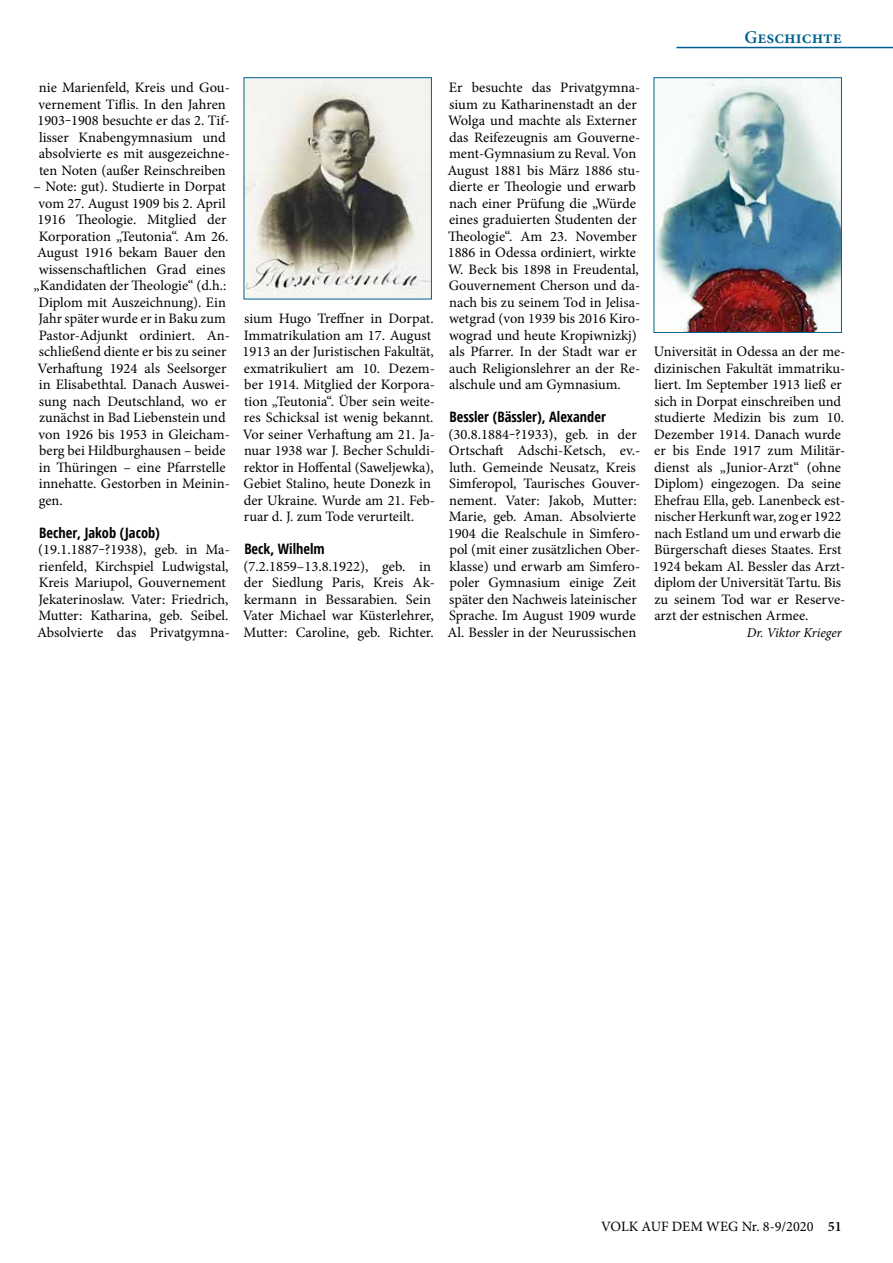
<style>
.page{position:relative;width:893px;height:1263px;background:#fff}
.page>*{position:absolute;margin:0;border:0;box-sizing:border-box;transform-origin:0 0}
.t1{font:600 18px "Minion Pro";color:#00618e}
.t2{font:14.4px/16.5px "Minion Pro";color:#000}
.t3{font:700 condensed 14.4px "Open Sans";color:#000}
.t4{font:14.25px "Minion Pro";color:#000}
.t5{font:italic 13.5px "Minion Pro";letter-spacing:-.005em;color:#000}
.s1{font-weight:600}
</style>
<div class="page">
<hr style="left:676px;top:47px;width:217px;height:1px;background:#00618e">
<svg style="left:244px;top:77px;width:188px;height:222px"></svg>
<img style="left:654px;top:77px;width:188px;height:256px">
<p class="t1" style="left:744px;top:24px;width:99px">Geschichte</p>
<p class="t2" style="left:37px;top:79px;width:194px">nie Marienfeld, Kreis und Gou&shy;vernement Tiflis. In den Jahren<br>1903‒1908 besuchte er das 2. Tif&shy;lisser Knabengymnasium und absolvierte es mit ausgezeichne&shy;ten Noten (außer Reinschreiben</p>
<p class="t2" style="left:34px;top:178px;width:194px">– Note: gut). Studierte in Dorpat</p>
<p class="t2" style="left:39px;top:195px;width:189px">vom 27. August 1909 bis 2. April</p>
<p class="t2" style="left:37px;top:211px;width:190px">1916 Theologie. Mitglied der</p>
<p class="t2" style="left:39px;top:228px;width:191px">Korporation „Teutonia“. Am 26.</p>
<p class="t2" style="left:37px;top:244px;width:190px">August 1916 bekam Bauer den</p>
<p class="t2" style="left:39px;top:261px;width:188px">wissenschaftlichen Grad eines</p>
<p class="t2" style="left:34px;top:277px;width:194px">„Kandidaten der Theologie“ (d.h.:</p>
<p class="t2" style="left:39px;top:294px;width:189px">Diplom mit Auszeichnung). Ein</p>
<p class="t2" style="left:38px;top:310px;width:189px">Jahr später wurde er in Baku zum</p>
<p class="t2" style="left:39px;top:327px;width:193px">Pastor-Adjunkt ordiniert. An-</p>
<p class="t2" style="left:39px;top:343px;width:189px">schließend diente er bis zu seiner</p>
<p class="t2" style="left:38px;top:360px;width:190px">Verhaftung 1924 als Seelsorger</p>
<p class="t2" style="left:39px;top:376px;width:193px">in Elisabethtal. Danach Auswei-</p>
<p class="t2" style="left:39px;top:393px;width:189px">sung nach Deutschland, wo er</p>
<p class="t2" style="left:39px;top:409px;width:188px">zunächst in Bad Liebenstein und</p>
<p class="t2" style="left:39px;top:426px;width:193px">von 1926 bis 1953 in Gleicham-</p>
<p class="t2" style="left:39px;top:442px;width:188px">berg bei Hildburghausen – beide</p>
<p class="t2" style="left:39px;top:459px;width:188px">in Thüringen – eine Pfarrstelle</p>
<p class="t2" style="left:39px;top:475px;width:193px">innehatte. Gestorben in Meinin-</p>
<p class="t2" style="left:39px;top:492px;width:25px">gen.</p>
<p class="t3" style="left:39px;top:522px;width:122px">Becher, Jakob (Jacob)</p>
<p class="t2" style="left:37px;top:541px;width:194px">(19.1.1887‒?1938), geb. in Ma&shy;rienfeld, Kirchspiel Ludwigstal, Kreis Mariupol, Gouvernement Jekaterinoslaw. Vater: Friedrich, Mutter: Katharina, geb. Seibel.<br>Absolvierte das Privatgymna-</p>
<p class="t2" style="left:243px;top:310px;width:194px">sium Hugo Treffner in Dorpat.<br>Immatrikulation am 17. August<br>1913 an der Juristischen Fakultät, exmatrikuliert am 10. Dezem&shy;ber 1914. Mitglied der Korpora&shy;tion „Teutonia“. Über sein weite&shy;res Schicksal ist wenig bekannt.<br>Vor seiner Verhaftung am 21. Ja&shy;nuar 1938 war J. Becher Schuldi&shy;rektor in Hoffental (Saweljewka),<br>Gebiet Stalino, heute Donezk in der Ukraine. Wurde am 21. Feb&shy;ruar d. J. zum Tode verurteilt.</p>
<p class="t3" style="left:244px;top:539px;width:82px">Beck, Wilhelm</p>
<p class="t2" style="left:243px;top:558px;width:194px">(7.2.1859–13.8.1922), geb. in der Siedlung Paris, Kreis Ak&shy;kermann in Bessarabien. Sein<br>Vater Michael war Küsterlehrer,<br>Mutter: Caroline, geb. Richter.</p>
<p class="t2" style="left:447px;top:79px;width:194px">Er besuchte das Privatgymna&shy;sium zu Katharinenstadt an der<br>Wolga und machte als Externer das Reifezeugnis am Gouverne&shy;ment-Gymnasium zu Reval. Von<br>August 1881 bis März 1886 stu&shy;dierte er Theologie und erwarb nach einer Prüfung die „Würde eines graduierten Studenten der<br>Theologie“. Am 23. November<br>1886 in Odessa ordiniert, wirkte<br>W. Beck bis 1898 in Freudental,<br>Gouvernement Cherson und da&shy;nach bis zu seinem Tod in Jelisa&shy;wetgrad (von 1939 bis 2016 Kiro&shy;wograd und heute Kropiwnizkj) als Pfarrer. In der Stadt war er auch Religionslehrer an der Re&shy;alschule und am Gymnasium.</p>
<p class="t3" style="left:449px;top:407px;width:158px">Bessler (Bässler), Alexander</p>
<p class="t2" style="left:447px;top:426px;width:194px">(30.8.1884‒?1933), geb. in der<br>Ortschaft Adschi-Ketsch, ev.- luth. Gemeinde Neusatz, Kreis<br>Simferopol, Taurisches Gouver&shy;nement. Vater: Jakob, Mutter:<br>Marie, geb. Aman. Absolvierte<br>1904 die Realschule in Simfero&shy;pol (mit einer zusätzlichen Ober&shy;klasse) und erwarb am Simfero&shy;poler Gymnasium einige Zeit später den Nachweis lateinischer<br>Sprache. Im August 1909 wurde<br>Al. Bessler in der Neurussischen</p>
<p class="t2" style="left:653px;top:343px;width:194px">Universität in Odessa an der me&shy;dizinischen Fakultät immatriku&shy;liert. Im September 1913 ließ er sich in Dorpat einschreiben und studierte Medizin bis zum 10.<br>Dezember 1914. Danach wurde er bis Ende 1917 zum Militär&shy;dienst als „Junior-Arzt“ (ohne<br>Diplom) eingezogen. Da seine<br>Ehefrau Ella, geb. Lanenbeck est&shy;nischer Herkunft war, zog er 1922 nach Estland um und erwarb die<br>Bürgerschaft dieses Staates. Erst<br>1924 bekam Al. Bessler das Arzt&shy;diplom der Universität Tartu. Bis zu seinem Tod war er Reserve&shy;arzt der estnischen Armee.</p>
<p class="t5" style="left:747px;top:623px;width:96px">Dr. Viktor Krieger</p>
<p class="t4" style="left:601px;top:1216px;width:242px">VOLK AUF DEM WEG Nr. 8-9/2020 <span class="s1">51</span></p>
</div>
